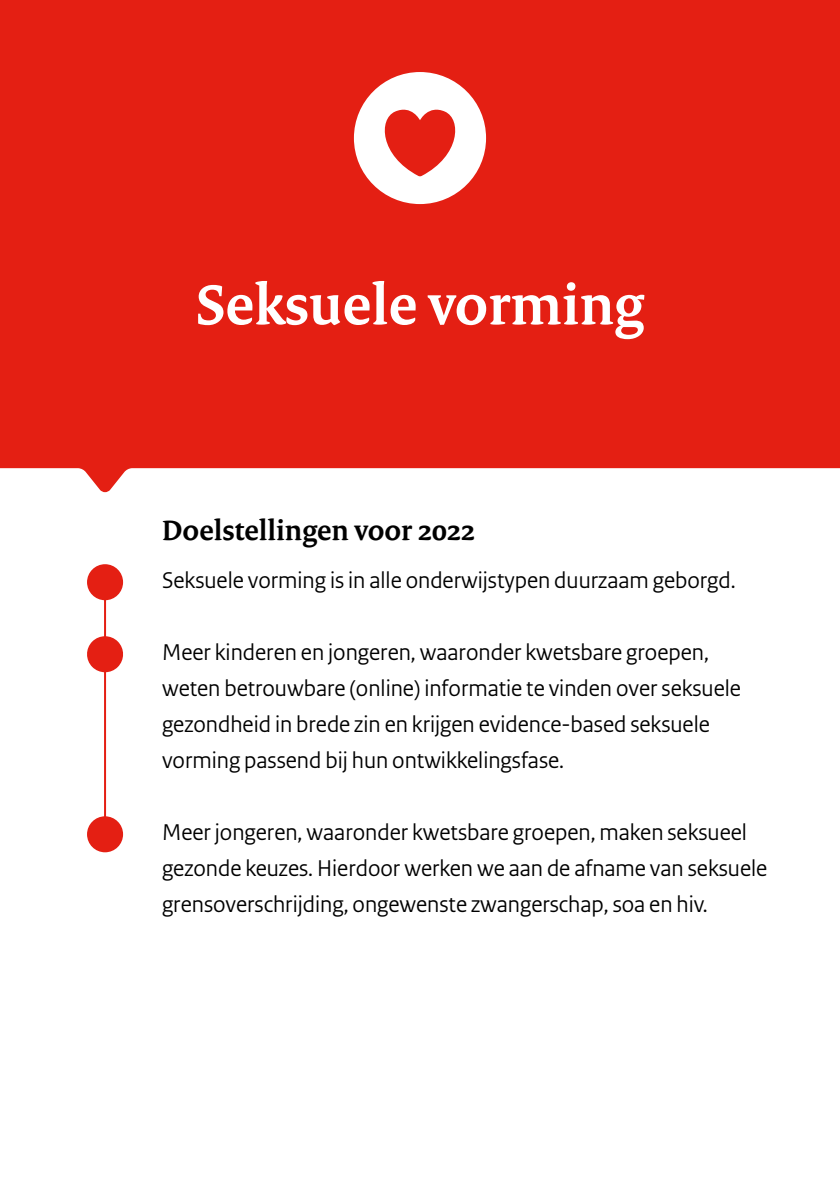
<style>
.page{position:relative;width:840px;height:1191px;background:#fff}
.page>*{position:absolute;margin:0;border:0;box-sizing:border-box;transform-origin:0 0}
.t1{font:700 60px "Rijksoverheid Serif";color:#fff}
.t2{font:700 30px "Rijksoverheid Serif";color:#000}
.Body{font:24px/36px "Rijksoverheid Sans";color:#000}
</style>
<div class="page">
<hr style="left:104px;top:576px;width:2px;height:267px;background:#e41f13">
<div style="left:87px;top:564px;width:36px;height:36px;background:#e41f13;border-radius:50%"></div>
<svg style="left:87px;top:634px;width:36px;height:40px"></svg>
<div style="left:87px;top:816px;width:36px;height:36px;background:#e41f13;border-radius:50%"></div>
<div style="left:0;top:0;width:839px;height:492px;background:#e41f13"></div>
<div style="left:354px;top:72px;width:132px;height:132px;background:#fff;border-radius:50%"></div>
<svg style="left:384px;top:109px;width:72px;height:67px"></svg>
<h4 class="t1" style="left:196px;top:268px;width:449px">Seksuele vorming</h4>
<h3 class="t2" style="left:162px;top:512px;width:314px">Doelstellingen voor 2022</h3>
<p class="Body" style="left:162px;top:562px;width:574px">Seksuele vorming is in alle onderwijstypen duurzaam geborgd.</p>
<p class="Body" style="left:162px;top:634px;width:580px">Meer kinderen en jongeren, waaronder kwetsbare groepen, weten betrouwbare (online) informatie te vinden over seksuele gezondheid in brede zin en krijgen evidence-based seksuele vorming passend bij hun ontwikkelingsfase.</p>
<p class="Body" style="left:162px;top:814px;width:606px">Meer jongeren, waaronder kwetsbare groepen, maken seksueel gezonde keuzes. Hierdoor werken we aan de afname van seksuele grensoverschrijding, ongewenste zwangerschap, soa en hiv.</p>
</div>
